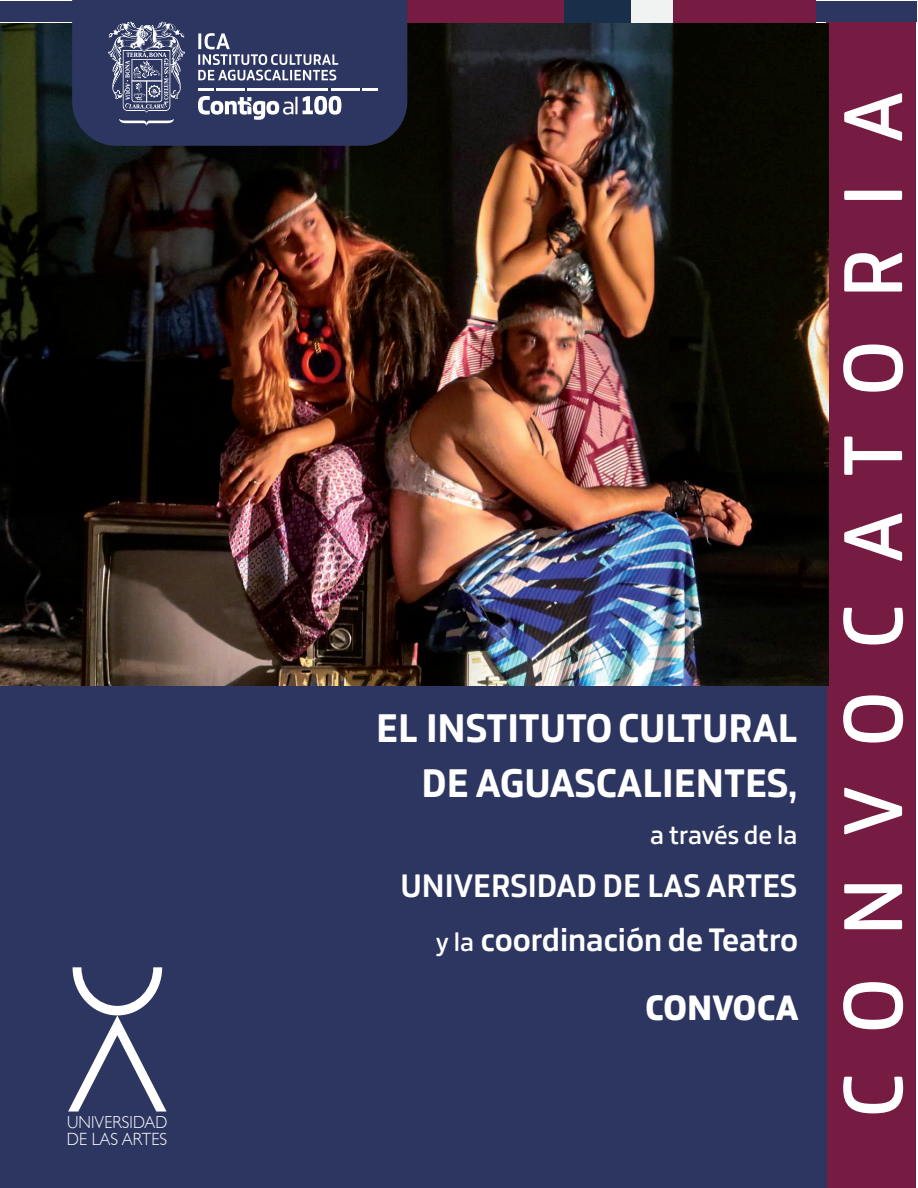
<style>
.page{position:relative;width:918px;height:1188px;background:#fff}
.page>*{position:absolute;margin:0;border:0;box-sizing:border-box;transform-origin:0 0}
.t1{font:600 87.75px "Bronkoh";letter-spacing:.48em;color:#fff}
.t2{font:800 42px/54.4px "Bronkoh";color:#fff;text-align:right}
.t3{font:800 37.05px "Bronkoh";color:#fff}
.t4{font:700 34.2px/53.7px "Bronkoh";color:#fff;text-align:right}
.t5{font:600 27.45px "Bronkoh";color:#fff}
.t6{font:300 17.7px "Gill Sans";letter-spacing:.005em;color:#fff;scale:.93 1}
.t7{font:300 17.4px "Gill Sans";letter-spacing:.005em;color:#fff;scale:.93 1}
.s1{font-weight:600;font-size:27.45px}
</style>
<div class="page">
<div style="left:826px;top:19px;width:90px;height:1169px;background:#761b42"></div>
<div style="left:0;top:1px;width:917px;height:21px;background:#2d3660"></div>
<div style="left:657px;top:0;width:158px;height:29px;background:#761b42"></div>
<div style="left:631px;top:0;width:41px;height:29px;background:#f1f3f3"></div>
<div style="left:561px;top:0;width:70px;height:29px;background:#192e49"></div>
<div style="left:295px;top:0;width:269px;height:29px;background:#761b42"></div>
<div style="left:0;top:34px;width:826px;height:1154px;background:#2d3660"></div>
<svg style="left:68px;top:967px;width:99px;height:145px"></svg>
<img style="left:0;top:23px;width:828px;height:662px">
<svg style="left:72px;top:0;width:335px;height:146px"></svg>
<svg style="left:108px;top:22px;width:77px;height:91px"></svg>
<svg style="left:119px;top:119px;width:55px;height:7px"></svg>
<svg style="left:198px;top:33px;width:140px;height:48px"></svg>
<hr style="left:362px;top:88px;width:16px;height:3px;background:#fff">
<hr style="left:216px;top:88px;width:29px;height:3px;background:#fff">
<hr style="left:247px;top:88px;width:81px;height:3px;background:#fff">
<hr style="left:331px;top:88px;width:29px;height:3px;background:#fff">
<hr style="left:198px;top:88px;width:16px;height:3px;background:#fff">
<svg style="left:303px;top:96px;width:38px;height:19px"></svg>
<svg style="left:198px;top:96px;width:95px;height:24px"></svg>
<hr style="left:295px;top:97px;width:3px;height:17px;background:#fff">
<p class="t7" style="left:67px;top:1109px;width:109px">UNIVERSIDAD</p>
<p class="t6" style="left:67px;top:1125px;width:110px">DE LAS ARTES</p>
<p class="t2" style="left:376px;top:703px;width:423px">EL INSTITUTO CULTURAL<br>DE AGUASCALIENTES,</p>
<p class="t5" style="left:650px;top:819px;width:149px">a través de la</p>
<p class="t4" style="left:401px;top:860px;width:399px">UNIVERSIDAD DE LAS ARTES <span class="s1">y la</span> coordinación de Teatro</p>
<p class="t3" style="left:645px;top:987px;width:155px">CONVOCA</p>
<h1 class="t1" style="left:825px;top:1118px;width:1027px;rotate:-90deg">CONVOCATORIA</h1>
</div>
